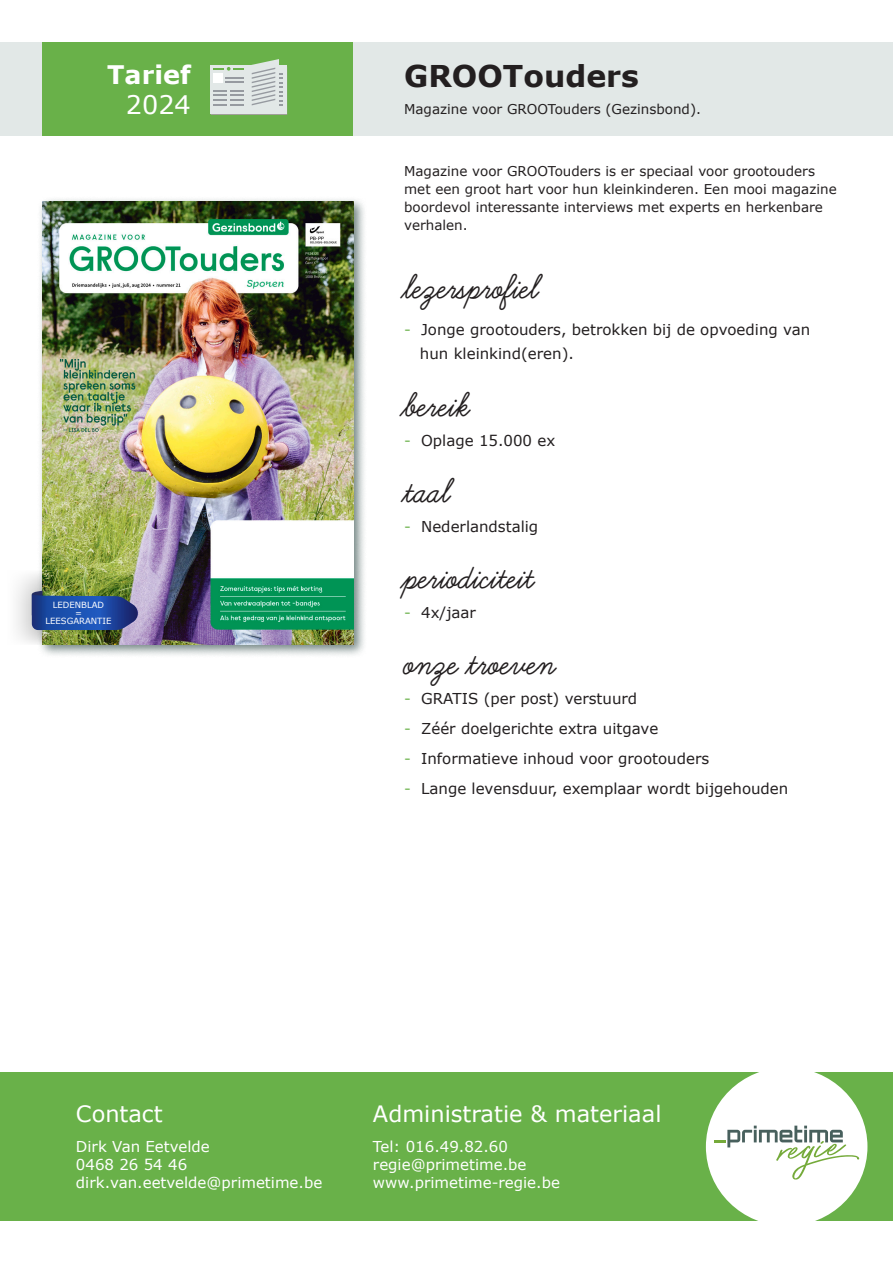
<style>
.page{position:relative;width:893px;height:1263px;background:#fff}
.page>*{position:absolute;margin:0;border:0;box-sizing:border-box;transform-origin:0 0}
.t1{font:700 37.5px "Learning Curve";color:#231f20}
.t2{font:700 30px "Verdana";color:#231f20}
.t3{font:700 25.5px/30.6px "Verdana";color:#fff;text-align:right}
.t4{font:22.5px "Verdana";color:#fff}
.t5{font:15px/24px "Verdana";color:#231f20}
.t6{font:15px "Verdana";color:#fff}
.t7{font:13.5px/18px "Verdana";color:#231f20}
.t8{font:8.55px/7.8px "Verdana";color:#fff;text-align:center}
.s1{font-weight:400}
.s2{color:#69b149}
</style>
<div class="page">
<div style="left:0;top:43px;width:893px;height:93px;background:#e2e8e7"></div>
<div style="left:43px;top:43px;width:310px;height:93px;background:#69b149"></div>
<div style="left:37px;top:196px;width:330px;height:462px;background:#425b58;opacity:.75"></div>
<img style="left:43px;top:201px;width:310px;height:443px">
<svg style="left:16px;top:565px;width:27px;height:79px"></svg>
<svg style="left:32px;top:591px;width:106px;height:39px;background:#2e5597"></svg>
<div style="left:210px;top:66px;width:38px;height:48px;background:#e2e8e7"></div>
<svg style="left:211px;top:59px;width:76px;height:56px"></svg>
<div style="left:0;top:1072px;width:893px;height:149px;background:#69b149"></div>
<div style="left:706px;top:1067px;width:161px;height:159px;background:#fff;border-radius:50%"></div>
<svg style="left:714px;top:1125px;width:145px;height:54px"></svg>
<p class="t3" style="left:107px;top:59px;width:85px">Tarief<br><span class="s1">2024</span></p>
<p class="t8" style="left:46px;top:601px;width:68px">LEDENBLAD<br>=<br>LEESGARANTIE</p>
<p class="t2" style="left:404px;top:57px;width:236px">GROOTouders</p>
<p class="t7" style="left:404px;top:101px;width:298px">Magazine voor GROOTouders (Gezinsbond).</p>
<p class="t7" style="left:404px;top:162px;width:434px">Magazine voor GROOTouders is er speciaal voor grootouders met een groot hart voor hun kleinkinderen. Een mooi magazine boordevol interessante interviews met experts en herkenbare verhalen.</p>
<p class="t1" style="left:404px;top:266px;width:138px">lezersprofiel</p>
<p class="t5" style="left:420px;top:318px;width:392px;text-indent:-16px"><span class="s2">-</span> Jonge grootouders, betrokken bij de opvoeding van hun kleinkind(eren).</p>
<p class="t1" style="left:404px;top:385px;width:69px">bereik</p>
<p class="t5" style="left:404px;top:429px;width:153px"><span class="s2">-</span> Oplage 15.000 ex</p>
<p class="t1" style="left:404px;top:470px;width:49px">taal</p>
<p class="t5" style="left:404px;top:514px;width:136px"><span class="s2">-</span> Nederlandstalig</p>
<p class="t1" style="left:404px;top:557px;width:133px">periodiciteit</p>
<p class="t5" style="left:404px;top:601px;width:73px"><span class="s2">-</span> 4x/jaar</p>
<p class="t1" style="left:404px;top:643px;width:153px">onze troeven</p>
<p class="t5" style="left:404px;top:687px;width:235px"><span class="s2">-</span> GRATIS (per post) verstuurd</p>
<p class="t5" style="left:404px;top:717px;width:256px"><span class="s2">-</span> Zéér doelgerichte extra uitgave</p>
<p class="t5" style="left:404px;top:747px;width:307px"><span class="s2">-</span> Informatieve inhoud voor grootouders</p>
<p class="t5" style="left:404px;top:777px;width:386px"><span class="s2">-</span> Lange levensduur, exemplaar wordt bijgehouden</p>
<p class="t4" style="left:76px;top:1100px;width:88px">Contact</p>
<p class="t6" style="left:76px;top:1137px;width:135px">Dirk Van Eetvelde</p>
<p class="t6" style="left:76px;top:1155px;width:113px">0468 26 54 46</p>
<p class="t6" style="left:76px;top:1173px;width:248px">dirk.van.eetvelde@primetime.be</p>
<p class="t4" style="left:373px;top:1100px;width:290px">Administratie &amp; materiaal</p>
<p class="t6" style="left:373px;top:1137px;width:137px">Tel: 016.49.82.60</p>
<p class="t6" style="left:373px;top:1155px;width:155px">regie@primetime.be</p>
<p class="t6" style="left:373px;top:1173px;width:189px">www.primetime-regie.be</p>
</div>
